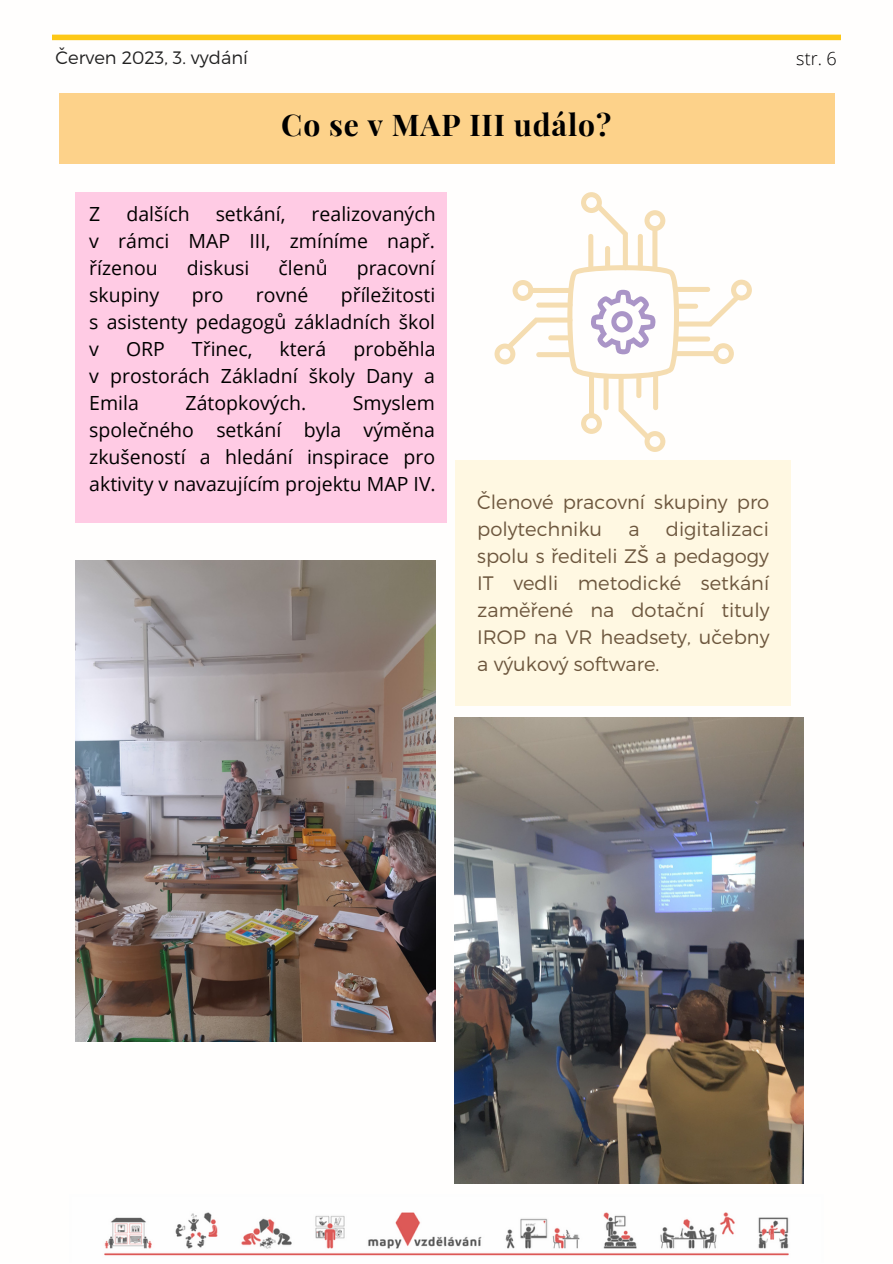
<style>
.page{position:relative;width:893px;height:1264px;background:#fff}
.page>*{position:absolute;margin:0;border:0;box-sizing:border-box;transform-origin:0 0}
.t1{font:700 30px "Playfair Display";letter-spacing:.03em;color:#000}
.t2{font:19.5px/27px "Open Sans";color:#000;text-align:justify}
.t3{font:300 19.5px/27px "Montserrat";color:#6d573e}
.t4{font:300 18px "Montserrat";color:#222}
.t5{font:300 18px "Open Sans";color:#000}
</style>
<div class="page">
<div style="left:76px;top:192px;width:371px;height:330px;background:#ffcbe4"></div>
<div style="left:59px;top:93px;width:775px;height:71px;background:#fdd28a"></div>
<img style="left:104px;top:1212px;width:685px;height:44px">
<svg style="left:53px;top:34px;width:787px;height:7px;background:#fdd346"></svg>
<div style="left:455px;top:460px;width:335px;height:245px;background:#fff8e2"></div>
<svg style="left:494px;top:192px;width:257px;height:260px"></svg>
<img style="left:454px;top:717px;width:349px;height:465px">
<img style="left:76px;top:561px;width:359px;height:479px">
<p class="t4" style="left:55px;top:46px;width:194px">Červen 2023, 3. vydání</p>
<p class="t5" style="left:796px;top:46px;width:42px">str. 6</p>
<p class="t1" style="left:281px;top:104px;width:331px">Co se v MAP III událo?</p>
<p class="t2" style="left:89px;top:200px;width:348px;text-indent:222px">realizovaných v rámci MAP III, zmíníme např. řízenou</p>
<p class="t2" style="left:89px;top:200px;width:13px">Z</p>
<p class="t2" style="left:126px;top:200px;width:65px">dalších</p>
<p class="t2" style="left:216px;top:200px;width:71px">setkání,</p>
<p class="t2" style="left:187px;top:254px;width:64px">diskusi</p>
<p class="t2" style="left:278px;top:254px;width:51px">členů</p>
<p class="t2" style="left:357px;top:254px;width:80px">pracovní</p>
<p class="t2" style="left:89px;top:281px;width:347px;text-indent:251px">příležitosti s asistenty pedagogů základních škol v</p>
<p class="t2" style="left:89px;top:281px;width:72px">skupiny</p>
<p class="t2" style="left:192px;top:281px;width:33px">pro</p>
<p class="t2" style="left:256px;top:281px;width:54px">rovné</p>
<p class="t2" style="left:89px;top:335px;width:348px;text-indent:264px">proběhla v prostorách Základní školy Dany a Emila</p>
<p class="t2" style="left:126px;top:335px;width:40px">ORP</p>
<p class="t2" style="left:192px;top:335px;width:62px">Třinec,</p>
<p class="t2" style="left:279px;top:335px;width:48px">která</p>
<p class="t2" style="left:186px;top:389px;width:122px">Zátopkových.</p>
<p class="t2" style="left:89px;top:389px;width:348px;text-indent:263px">Smyslem společného setkání byla výměna zkušeností a hledání inspirace pro aktivity v navazujícím projektu MAP IV.</p>
<p class="t3" style="left:477px;top:487px;width:293px">Členové pracovní skupiny pro polytechniku</p>
<p class="t3" style="left:477px;top:514px;width:294px;text-align:justify;text-indent:189px">digitalizaci spolu s řediteli ZŠ a pedagogy IT vedli metodické setkání zaměřené na dotační tituly IROP na VR headsety, učebny a výukový software.</p>
<p class="t3" style="left:628px;top:514px;width:13px">a</p>
</div>
